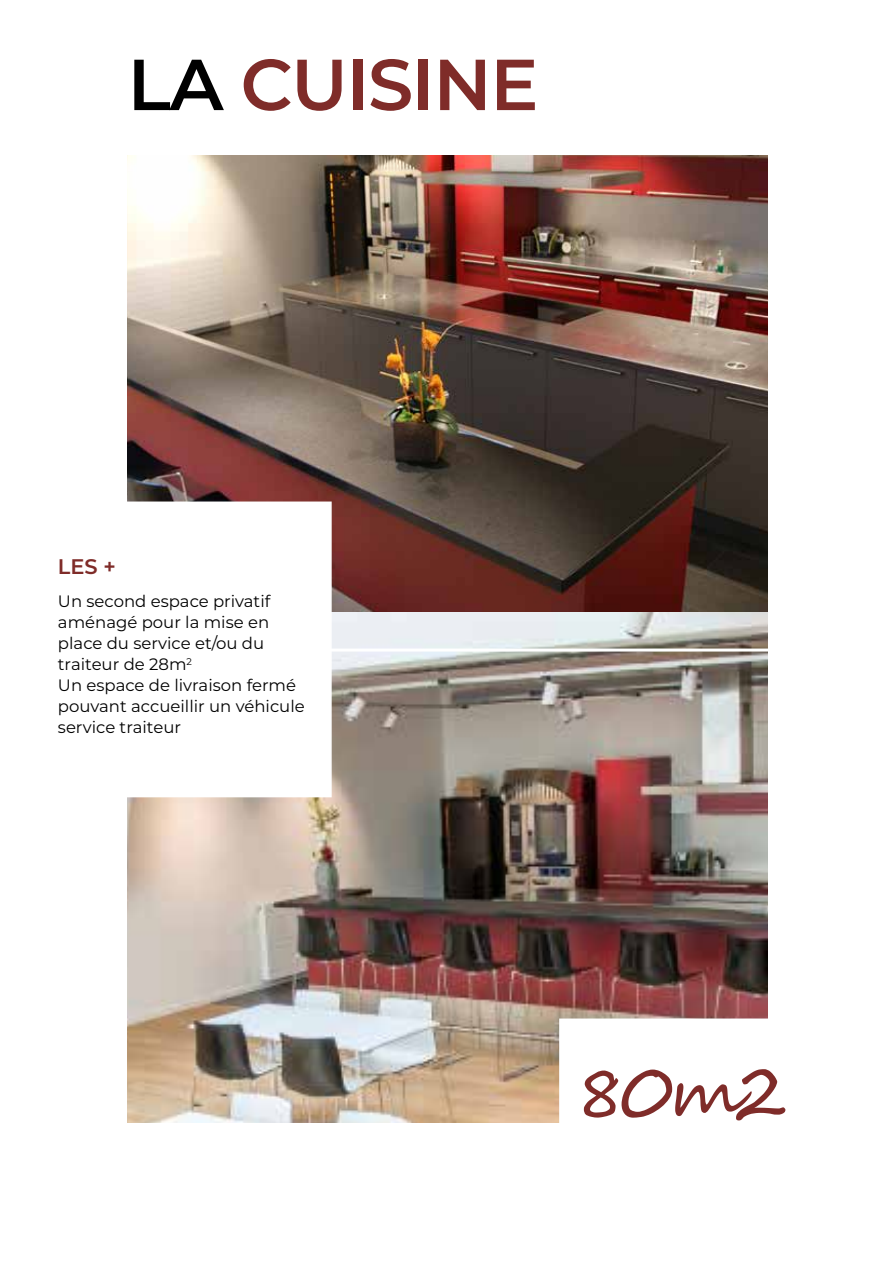
<style>
.page{position:relative;width:893px;height:1263px;background:#fff}
.page>*{position:absolute;margin:0;border:0;box-sizing:border-box;transform-origin:0 0}
.t1{font:600 72px "Montserrat";letter-spacing:-.02em;color:#7f2c29}
.t2{font:72px "Segoe Script";color:#7f2c29}
.t3{font:600 21px "Montserrat";color:#7f2c29}
.t4{font:16.5px/21px "Montserrat";color:#000}
.s1{color:#000}
</style>
<div class="page">
<img style="left:128px;top:156px;width:639px;height:967px">
<div style="left:32px;top:501px;width:300px;height:296px;background:#fff;border:2px solid #fff"></div>
<div style="left:559px;top:1018px;width:300px;height:160px;background:#fff;border:2px solid #fff"></div>
<div style="left:94px;top:648px;width:705px;height:3px;border:2px solid #fff"></div>
<h1 class="t1" style="left:128px;top:33px;width:412px"><span class="s1">LA</span> CUISINE</h1>
<p class="t3" style="left:58px;top:552px;width:60px">LES +</p>
<p class="t4" style="left:58px;top:590px;width:248px">Un second espace privatif aménagé pour la mise en place du service et/ou du traiteur de 28m<sup>2<br></sup>Un espace de livraison fermé pouvant accueillir un véhicule service traiteur</p>
<h1 class="t2" style="left:574px;top:1033px;width:215px">80m2</h1>
</div>
